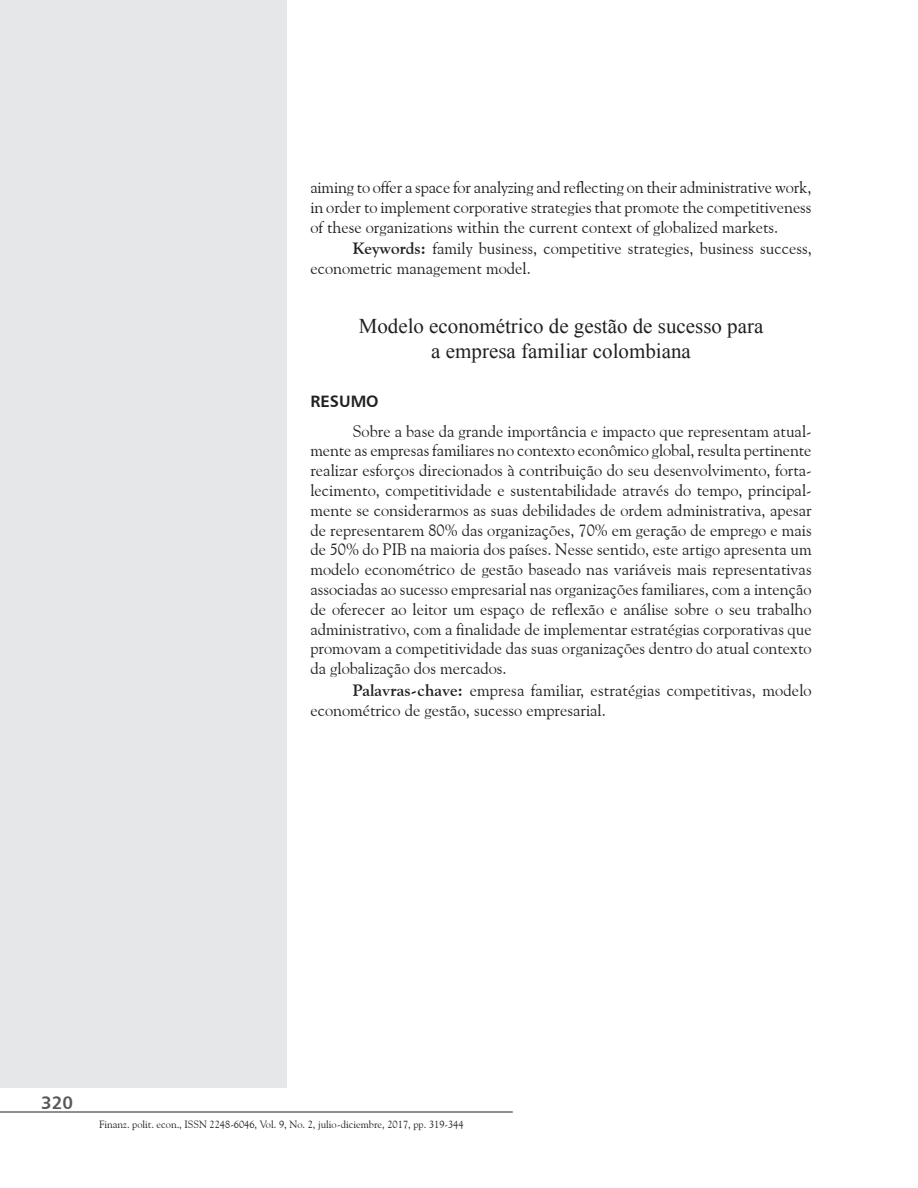
<style>
.page{position:relative;width:918px;height:1188px;background:#fff}
.page>*{position:absolute;margin:0;border:0;box-sizing:border-box;transform-origin:0 0}
.t1{font:21px/25.2px "Times New Roman";color:#231f20;text-align:center}
.t2{font:18px "Humanist 777 BT Bold B";color:#57585a}
.t3{font:16.5px/19.8px "Goudy Old Style BT";color:#231f20;text-align:justify}
.t4{font:16.5px "Humanist 777 BT Bold B";color:#231f20}
.t5{font:10.5px "Goudy Old Style BT";color:#231f20}
.s1{font-weight:700}
</style>
<div class="page">
<hr style="left:0;top:1112px;width:513px;height:1px;background:#231f20">
<div style="left:0;top:0;width:287px;height:1087px;background:#e6e7e9"></div>
<p class="t3" style="left:310px;top:177px;width:503px">aiming to offer a space for analyzing and reflecting on their administrative work, in order to implement corporative strategies that promote the competitiveness of these organizations within the current context of globalized markets.</p>
<p class="t3" style="left:310px;top:238px;width:503px;text-indent:43px"><span class="s1">Keywords:</span> family business, competitive strategies, business success, econometric management model.</p>
<p class="t1" style="left:359px;top:313px;width:406px">Modelo econométrico de gestão de sucesso para a empresa familiar colombiana</p>
<p class="t4" style="left:310px;top:391px;width:70px">RESUMO</p>
<p class="t3" style="left:310px;top:421px;width:503px;text-indent:43px">Sobre a base da grande importância e impacto que representam atual&shy;mente as empresas familiares no contexto econômico global, resulta pertinente realizar esforços direcionados à contribuição do seu desenvolvimento, forta&shy;lecimento, competitividade e sustentabilidade através do tempo, principal&shy;mente se considerarmos as suas debilidades de ordem administrativa, apesar de representarem 80% das organizações, 70% em geração de emprego e mais de 50% do PIB na maioria dos países. Nesse sentido, este artigo apresenta um modelo econométrico de gestão baseado nas variáveis mais representativas associadas ao sucesso empresarial nas organizações familiares, com a intenção de oferecer ao leitor um espaço de reflexão e análise sobre o seu trabalho administrativo, com a finalidade de implementar estratégias corporativas que promovam a competitividade das suas organizações dentro do atual contexto da globalização dos mercados.</p>
<p class="t3" style="left:310px;top:680px;width:503px;text-indent:43px"><span class="s1">Palavras-chave:</span> empresa familiar, estratégias competitivas, modelo econométrico de gestão, sucesso empresarial.</p>
<p class="t2" style="left:41px;top:1091px;width:34px">320</p>
<p class="t5" style="left:99px;top:1118px;width:366px">Finanz. polit. econ., ISSN 2248-6046, Vol. 9, No. 2, julio-diciembre, 2017, pp. 319-344</p>
</div>
